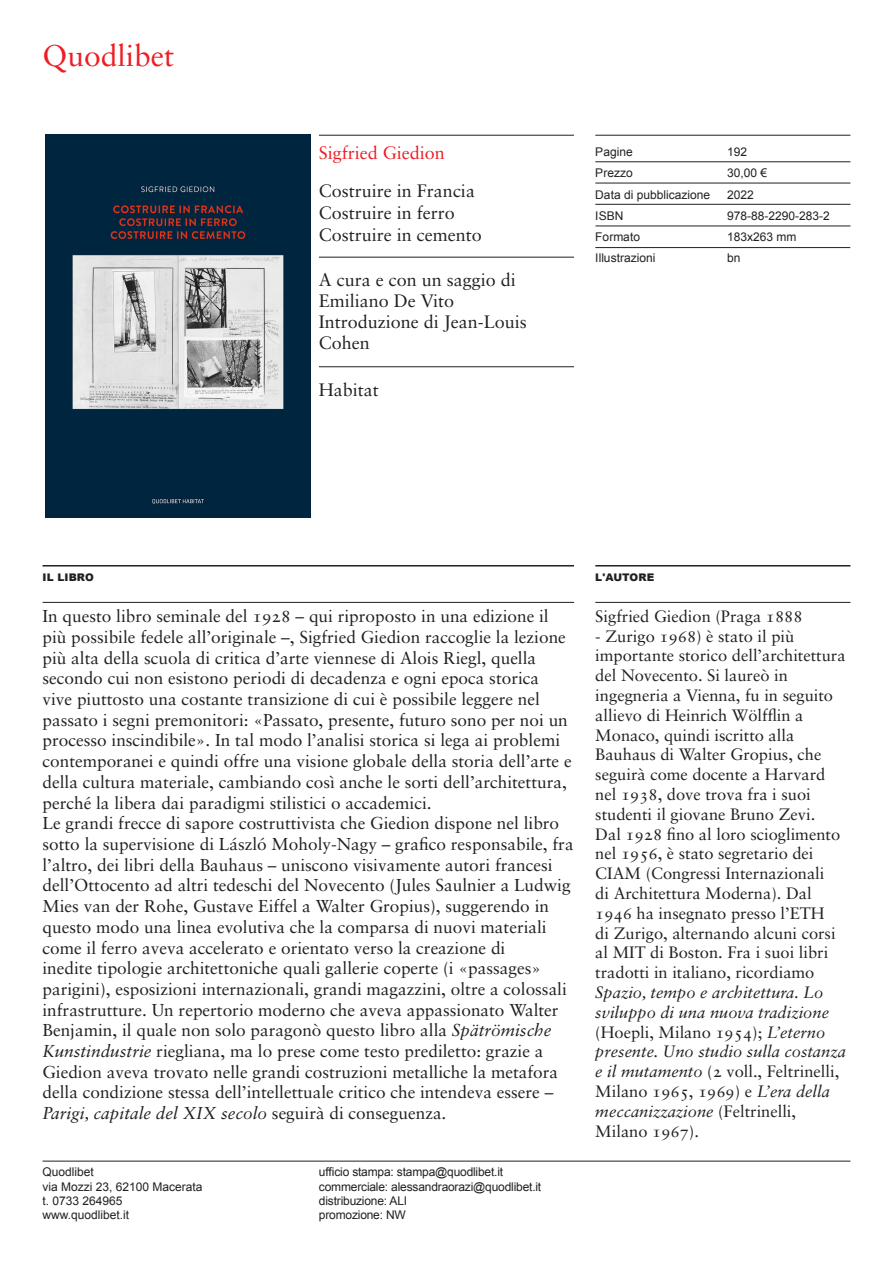
<style>
.page{position:relative;width:893px;height:1263px;background:#fff}
.page>*{position:absolute;margin:0;border:0;box-sizing:border-box;transform-origin:0 0}
.t1{font:30px "Sabon Roman Os F";color:#ee1d23}
.t2{font:18px/21px "Sabon Roman Os F";color:#231f20}
.t3{font:18px "Sabon Roman Os F";color:#ee1d23}
.t4{font:17.25px/20.7px "Sabon Roman Os F";color:#231f20}
.t5{font:16.5px/19.8px "Sabon Roman Os F";color:#231f20}
.t6{font:12px "Arial";color:#231f20}
.t7{font:900 10.5px "Arial";letter-spacing:.01em;color:#231f20}
.s1{font-family:"Sabon Italic Os F"}
</style>
<div class="page">
<hr style="left:43px;top:1161px;width:807px;height:1px;background:#231f20">
<hr style="left:319px;top:135px;width:255px;height:1px;background:#231f20">
<hr style="left:43px;top:565px;width:531px;height:1px;background:#231f20">
<hr style="left:595px;top:565px;width:255px;height:1px;background:#231f20">
<hr style="left:43px;top:602px;width:531px;height:1px;background:#231f20">
<hr style="left:595px;top:602px;width:255px;height:1px;background:#231f20">
<img style="left:45px;top:135px;width:266px;height:382px">
<hr style="left:595px;top:135px;width:255px;height:1px;background:#231f20">
<hr style="left:595px;top:162px;width:255px;height:1px;background:#231f20">
<hr style="left:595px;top:183px;width:255px;height:1px;background:#231f20">
<hr style="left:595px;top:204px;width:255px;height:1px;background:#231f20">
<hr style="left:595px;top:226px;width:255px;height:1px;background:#231f20">
<hr style="left:595px;top:247px;width:255px;height:1px;background:#231f20">
<hr style="left:319px;top:257px;width:255px;height:1px;background:#231f20">
<hr style="left:319px;top:366px;width:255px;height:1px;background:#231f20">
<p class="t1" style="left:43px;top:38px;width:133px">Quodlibet</p>
<p class="t3" style="left:319px;top:142px;width:128px">Sigfried Giedion</p>
<p class="t2" style="left:319px;top:180px;width:158px">Costruire in Francia</p>
<p class="t2" style="left:319px;top:202px;width:138px">Costruire in ferro</p>
<p class="t2" style="left:319px;top:224px;width:164px">Costruire in cemento</p>
<p class="t2" style="left:319px;top:269px;width:199px">A cura e con un saggio di<br>Emiliano De Vito</p>
<p class="t2" style="left:319px;top:311px;width:210px">Introduzione di Jean-Louis<br>Cohen</p>
<p class="t2" style="left:319px;top:379px;width:62px">Habitat</p>
<p class="t6" style="left:595px;top:144px;width:39px">Pagine</p>
<p class="t6" style="left:595px;top:165px;width:39px">Prezzo</p>
<p class="t6" style="left:595px;top:186px;width:116px">Data di pubblicazione</p>
<p class="t6" style="left:595px;top:208px;width:30px">ISBN</p>
<p class="t6" style="left:595px;top:229px;width:46px">Formato</p>
<p class="t6" style="left:595px;top:250px;width:62px">Illustrazioni</p>
<p class="t6" style="left:727px;top:144px;width:22px">192</p>
<p class="t6" style="left:727px;top:165px;width:42px">30,00 €</p>
<p class="t6" style="left:727px;top:186px;width:28px">2022</p>
<p class="t6" style="left:727px;top:208px;width:104px">978-88-2290-283-2</p>
<p class="t6" style="left:727px;top:229px;width:71px">183x263 mm</p>
<p class="t6" style="left:727px;top:250px;width:15px">bn</p>
<p class="t7" style="left:43px;top:570px;width:53px">IL LIBRO</p>
<p class="t7" style="left:595px;top:570px;width:60px">L'AUTORE</p>
<p class="t4" style="left:43px;top:606px;width:531px">In questo libro seminale del 1928 – qui riproposto in una edizione il più possibile fedele all’originale –, Sigfried Giedion raccoglie la lezione più alta della scuola di critica d’arte viennese di Alois Riegl, quella secondo cui non esistono periodi di decadenza e ogni epoca storica vive piuttosto una costante transizione di cui è possibile leggere nel passato i segni premonitori: «Passato, presente, futuro sono per noi un processo inscindibile». In tal modo l’analisi storica si lega ai problemi contemporanei e quindi offre una visione globale della storia dell’arte e della cultura materiale, cambiando così anche le sorti dell’architettura, perché la libera dai paradigmi stilistici o accademici.</p>
<p class="t4" style="left:43px;top:813px;width:533px">Le grandi frecce di sapore costruttivista che Giedion dispone nel libro sotto la supervisione di László Moholy-Nagy – grafico responsabile, fra l’altro, dei libri della Bauhaus – uniscono visivamente autori francesi dell’Ottocento ad altri tedeschi del Novecento (Jules Saulnier a Ludwig Mies van der Rohe, Gustave Eiffel a Walter Gropius), suggerendo in questo modo una linea evolutiva che la comparsa di nuovi materiali come il ferro aveva accelerato e orientato verso la creazione di<br>inedite tipologie architettoniche quali gallerie coperte (i «passages» parigini), esposizioni internazionali, grandi magazzini, oltre a colossali infrastrutture. Un repertorio moderno che aveva appassionato Walter Benjamin, il quale non solo paragonò questo libro alla <span class="s1">Spätrömische Kunstindustrie</span> riegliana, ma lo prese come testo prediletto: grazie a Giedion aveva trovato nelle grandi costruzioni metalliche la metafora della condizione stessa dell’intellettuale critico che intendeva essere – <span class="s1">Parigi, capitale del XIX secolo</span> seguirà di conseguenza.</p>
<p class="t5" style="left:595px;top:606px;width:209px">Sigfried Giedion (Praga 1888</p>
<p class="t5" style="left:595px;top:626px;width:252px">- Zurigo 1968) è stato il più importante storico dell’architettura del Novecento. Si laureò in ingegneria a Vienna, fu in seguito allievo di Heinrich Wölfflin a<br>Monaco, quindi iscritto alla<br>Bauhaus di Walter Gropius, che seguirà come docente a Harvard nel 1938, dove trova fra i suoi studenti il giovane Bruno Zevi.<br>Dal 1928 fino al loro scioglimento nel 1956, è stato segretario dei<br>CIAM (Congressi Internazionali<br>di Architettura Moderna). Dal<br>1946 ha insegnato presso l’ETH<br>di Zurigo, alternando alcuni corsi al MIT di Boston. Fra i suoi libri tradotti in italiano, ricordiamo<br><span class="s1">Spazio, tempo e architettura. Lo sviluppo di una nuova tradizione </span>(Hoepli, Milano 1954); <span class="s1">L’eterno presente. Uno studio sulla costanza e il mutamento</span> (2 voll., Feltrinelli,<br>Milano 1965, 1969) e <span class="s1">L’era della meccanizzazione</span> (Feltrinelli,<br>Milano 1967).</p>
<p class="t6" style="left:43px;top:1164px;width:53px">Quodlibet</p>
<p class="t6" style="left:43px;top:1178px;width:162px">via Mozzi 23, 62100 Macerata</p>
<p class="t6" style="left:43px;top:1193px;width:82px">t. 0733 264965</p>
<p class="t6" style="left:43px;top:1207px;width:88px">www.quodlibet.it</p>
<p class="t6" style="left:319px;top:1164px;width:186px">ufficio stampa: stampa@quodlibet.it</p>
<p class="t6" style="left:319px;top:1178px;width:224px">commerciale: alessandraorazi@quodlibet.it</p>
<p class="t6" style="left:319px;top:1193px;width:90px">distribuzione: ALI</p>
<p class="t6" style="left:319px;top:1207px;width:89px">promozione: NW</p>
</div>
